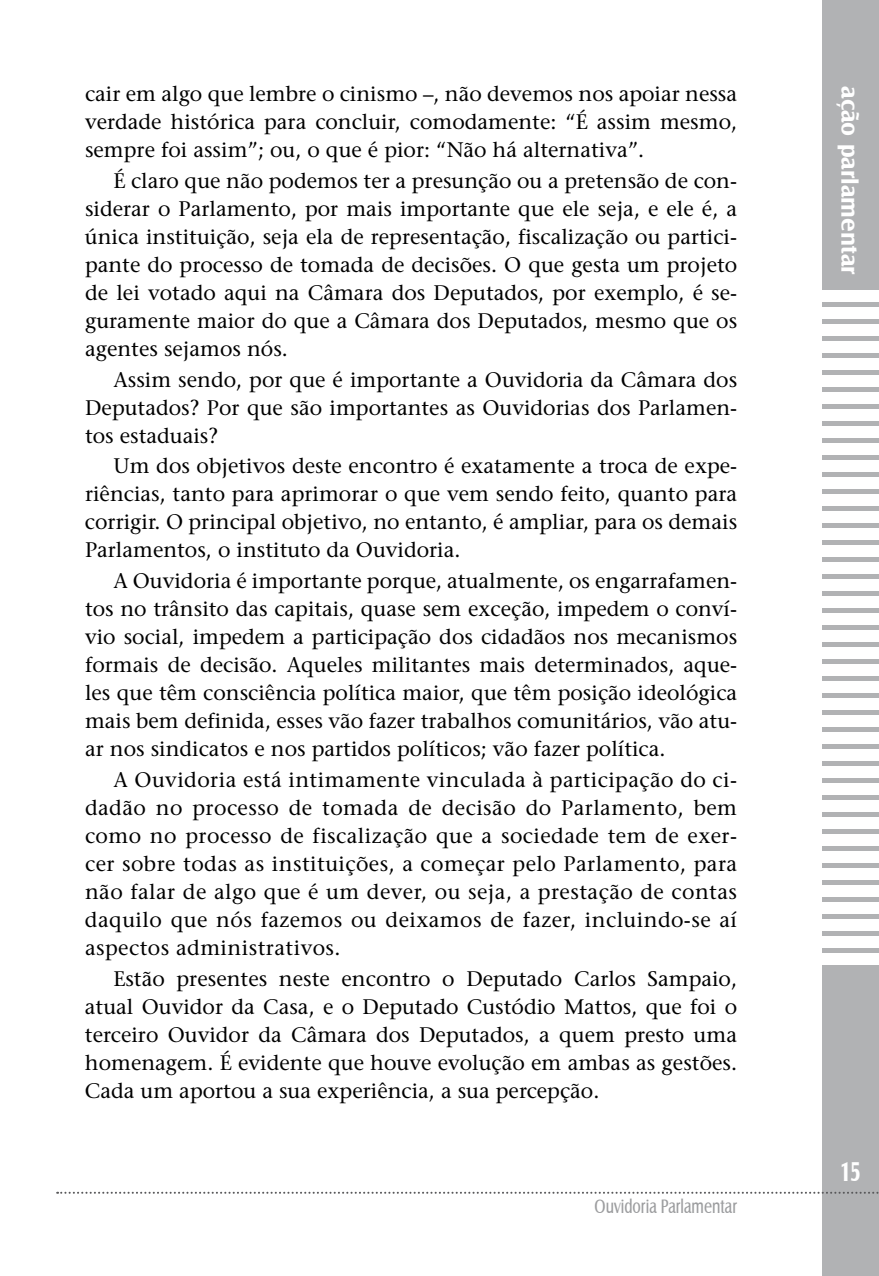
<style>
.page{position:relative;width:879px;height:1276px;background:#fff}
.page>*{position:absolute;margin:0;border:0;box-sizing:border-box;transform-origin:0 0}
.t1{font:700 28px "Castle T";color:#fff;scale:.75 1}
.t2{font:700 24px "Castle T";color:#fff}
.t3{font:21px/28px "Stone Serif";color:#000;text-align:justify}
.t4{font:20px "Castle T";color:#9c9d9f;scale:.75 1}
</style>
<div class="page">
<div style="left:822px;top:0;width:57px;height:1276px;background:#b1b2b4"></div>
<div style="left:821px;top:290px;width:58px;height:11px;background:#fff"></div>
<div style="left:821px;top:307px;width:58px;height:11px;background:#fff"></div>
<div style="left:821px;top:324px;width:58px;height:11px;background:#fff"></div>
<div style="left:821px;top:341px;width:58px;height:11px;background:#fff"></div>
<div style="left:821px;top:358px;width:58px;height:12px;background:#fff"></div>
<div style="left:821px;top:375px;width:58px;height:12px;background:#fff"></div>
<div style="left:821px;top:392px;width:58px;height:12px;background:#fff"></div>
<div style="left:821px;top:409px;width:58px;height:12px;background:#fff"></div>
<div style="left:821px;top:426px;width:58px;height:12px;background:#fff"></div>
<div style="left:821px;top:443px;width:58px;height:12px;background:#fff"></div>
<div style="left:821px;top:460px;width:58px;height:12px;background:#fff"></div>
<div style="left:821px;top:477px;width:58px;height:12px;background:#fff"></div>
<div style="left:821px;top:494px;width:58px;height:12px;background:#fff"></div>
<div style="left:821px;top:511px;width:58px;height:12px;background:#fff"></div>
<div style="left:821px;top:528px;width:58px;height:12px;background:#fff"></div>
<div style="left:821px;top:545px;width:58px;height:12px;background:#fff"></div>
<div style="left:821px;top:562px;width:58px;height:12px;background:#fff"></div>
<div style="left:821px;top:579px;width:58px;height:12px;background:#fff"></div>
<div style="left:821px;top:596px;width:58px;height:12px;background:#fff"></div>
<div style="left:821px;top:613px;width:58px;height:12px;background:#fff"></div>
<div style="left:821px;top:630px;width:58px;height:12px;background:#fff"></div>
<div style="left:821px;top:647px;width:58px;height:12px;background:#fff"></div>
<div style="left:821px;top:664px;width:58px;height:12px;background:#fff"></div>
<div style="left:821px;top:681px;width:58px;height:12px;background:#fff"></div>
<div style="left:821px;top:698px;width:58px;height:12px;background:#fff"></div>
<div style="left:821px;top:715px;width:58px;height:12px;background:#fff"></div>
<div style="left:821px;top:732px;width:58px;height:12px;background:#fff"></div>
<div style="left:821px;top:749px;width:58px;height:12px;background:#fff"></div>
<div style="left:821px;top:766px;width:58px;height:12px;background:#fff"></div>
<div style="left:821px;top:783px;width:58px;height:12px;background:#fff"></div>
<div style="left:821px;top:800px;width:58px;height:12px;background:#fff"></div>
<div style="left:821px;top:817px;width:58px;height:12px;background:#fff"></div>
<div style="left:821px;top:834px;width:58px;height:12px;background:#fff"></div>
<div style="left:821px;top:851px;width:58px;height:12px;background:#fff"></div>
<div style="left:821px;top:868px;width:58px;height:12px;background:#fff"></div>
<div style="left:821px;top:885px;width:58px;height:12px;background:#fff"></div>
<div style="left:821px;top:902px;width:58px;height:12px;background:#fff"></div>
<div style="left:821px;top:919px;width:58px;height:12px;background:#fff"></div>
<div style="left:821px;top:936px;width:58px;height:12px;background:#fff"></div>
<div style="left:821px;top:953px;width:58px;height:12px;background:#fff"></div>
<svg style="left:57px;top:1191px;width:822px;height:2px"></svg>
<p class="t3" style="left:85px;top:80px;width:653px">cair em algo que lembre o cinismo –, não devemos nos apoiar nessa verdade histórica para concluir, comodamente: “É assim mesmo, sempre foi assim”; ou, o que é pior: “Não há alternativa”.</p>
<p class="t3" style="left:85px;top:166px;width:654px;text-indent:28px">É claro que não podemos ter a presunção ou a pretensão de con&shy;siderar o Parlamento, por mais importante que ele seja, e ele é, a única instituição, seja ela de representação, fiscalização ou partici&shy;pante do processo de tomada de decisões. O que gesta um projeto de lei votado aqui na Câmara dos Deputados, por exemplo, é se&shy;guramente maior do que a Câmara dos Deputados, mesmo que os agentes sejamos nós.</p>
<p class="t3" style="left:85px;top:365px;width:654px;text-indent:28px">Assim sendo, por que é importante a Ouvidoria da Câmara dos Deputados? Por que são importantes as Ouvidorias dos Parlamen&shy;tos estaduais?</p>
<p class="t3" style="left:85px;top:452px;width:654px;text-indent:28px">Um dos objetivos deste encontro é exatamente a troca de expe&shy;riências, tanto para aprimorar o que vem sendo feito, quanto para corrigir. O principal objetivo, no entanto, é ampliar, para os demais Parlamentos, o instituto da Ouvidoria.</p>
<p class="t3" style="left:85px;top:567px;width:654px;text-indent:28px">A Ouvidoria é importante porque, atualmente, os engarrafamen&shy;tos no trânsito das capitais, quase sem exceção, impedem o conví&shy;vio social, impedem a participação dos cidadãos nos mecanismos formais de decisão. Aqueles militantes mais determinados, aque&shy;les que têm consciência política maior, que têm posição ideológica mais bem definida, esses vão fazer trabalhos comunitários, vão atu&shy;ar nos sindicatos e nos partidos políticos; vão fazer política.</p>
<p class="t3" style="left:85px;top:766px;width:654px;text-indent:28px">A Ouvidoria está intimamente vinculada à participação do ci&shy;dadão no processo de tomada de decisão do Parlamento, bem como no processo de fiscalização que a sociedade tem de exer&shy;cer sobre todas as instituições, a começar pelo Parlamento, para não falar de algo que é um dever, ou seja, a prestação de contas daquilo que nós fazemos ou deixamos de fazer, incluindo-se aí aspectos administrativos.</p>
<p class="t3" style="left:85px;top:965px;width:654px;text-indent:28px">Estão presentes neste encontro o Deputado Carlos Sampaio, atual Ouvidor da Casa, e o Deputado Custódio Mattos, que foi o terceiro Ouvidor da Câmara dos Deputados, a quem presto uma homenagem. É evidente que houve evolução em ambas as gestões.<br>Cada um aportou a sua experiência, a sua percepção.</p>
<p class="t4" style="left:594px;top:1195px;width:192px">Ouvidoria Parlamentar</p>
<p class="t2" style="left:863px;top:86px;width:190px;rotate:90deg">ação parlamentar</p>
<h1 class="t1" style="left:840px;top:1155px;width:26px">15</h1>
</div>
